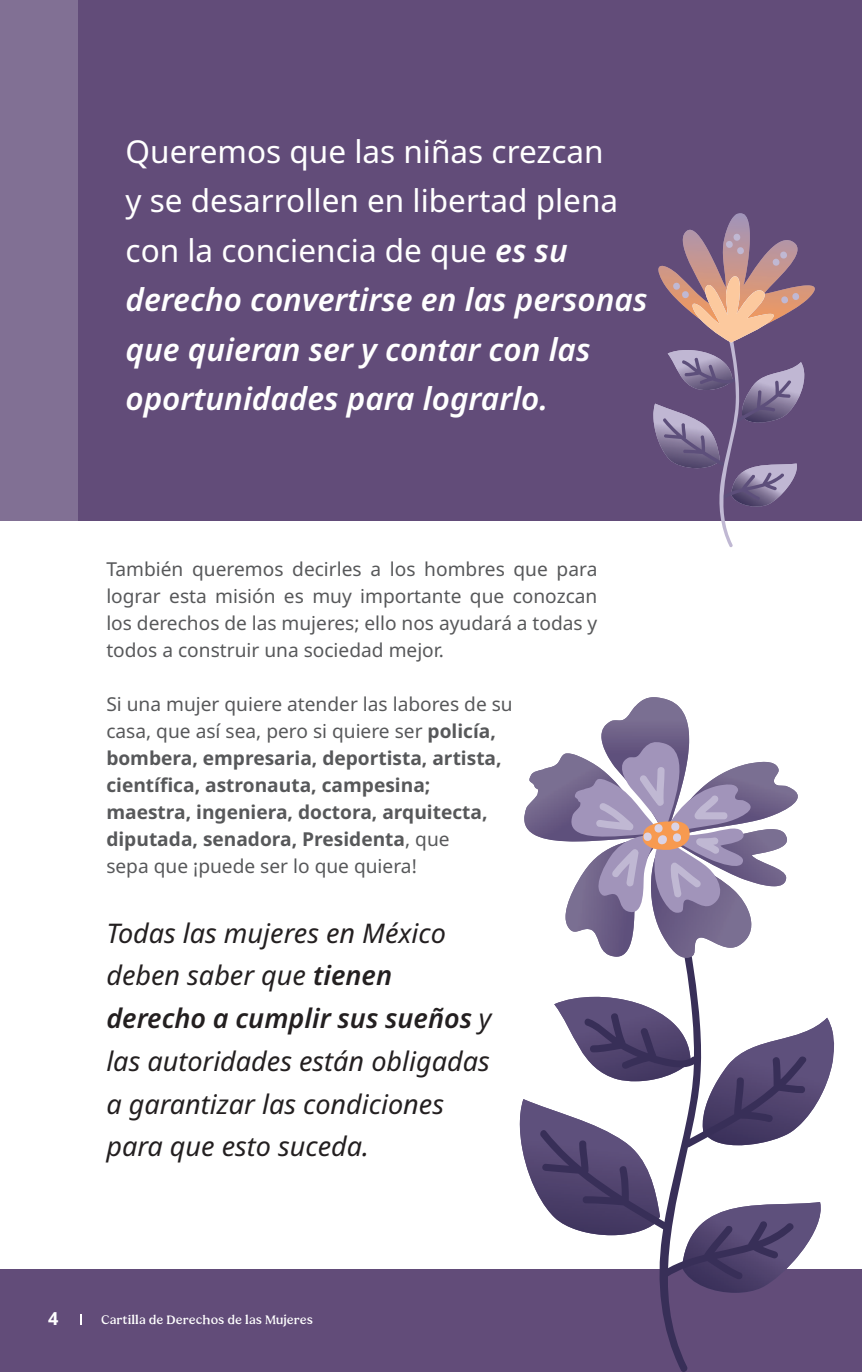
<style>
.page{position:relative;width:862px;height:1372px;background:#fff}
.page>*{position:absolute;margin:0;border:0;box-sizing:border-box;transform-origin:0 0}
.t1{font:italic 600 31.5px/49.5px "Noto Sans";color:#fff}
.t2{font:italic 27px/42.8px "Noto Sans";color:#231f20}
.t3{font:700 19.12px/27px "Noto Sans";color:#57585a}
.t4{font:19.12px/27px "Noto Sans";color:#57585a;text-align:justify}
.t5{font:700 18px "Noto Sans";color:#fff}
.t6{font:300 13.5px "Patria";color:#fff}
.s1{font-weight:400;font-style:normal}
.s2{font-weight:400}
.s3{font-weight:600}
</style>
<div class="page">
<div style="left:0;top:1269px;width:861px;height:102px;background:#624c79"></div>
<div style="left:0;top:0;width:861px;height:520px;background:#624c79"></div>
<div style="left:0;top:0;width:77px;height:520px;background:#817094"></div>
<svg style="left:519px;top:697px;width:316px;height:674px"></svg>
<svg style="left:649px;top:213px;width:184px;height:334px"></svg>
<h1 class="t1" style="left:125px;top:127px;width:523px"><span class="s1">Queremos que las niñas crezcan<br>y se desarrollen en libertad plena con la conciencia de que</span> es su derecho convertirse en las personas que quieran ser y contar con las oportunidades para lograrlo.</h1>
<p class="t4" style="left:106px;top:555px;width:492px">También queremos decirles a los hombres que para lograr esta misión es muy importante que conozcan los derechos de las mujeres; ello nos ayudará a todas y todos a construir una sociedad mejor.</p>
<p class="t3" style="left:106px;top:690px;width:408px"><span class="s2">Si una mujer quiere atender las labores de su casa, que así sea, pero si quiere ser</span> policía, bombera, empresaria, deportista, artista, científica, astronauta, campesina; maestra, ingeniera, doctora, arquitecta, diputada, senadora, Presidenta<span class="s2">, que<br>sepa que ¡puede ser lo que quiera!</span></p>
<h2 class="t2" style="left:106px;top:911px;width:386px">Todas las mujeres en México deben saber que <span class="s3">tienen derecho a cumplir sus sueños</span> y las autoridades están obligadas a garantizar las condiciones para que esto suceda.</h2>
<p class="t5" style="left:48px;top:1305px;width:12px">4</p>
<p class="t6" style="left:101px;top:1311px;width:213px">Cartilla de Derechos de las Mujeres</p>
</div>
